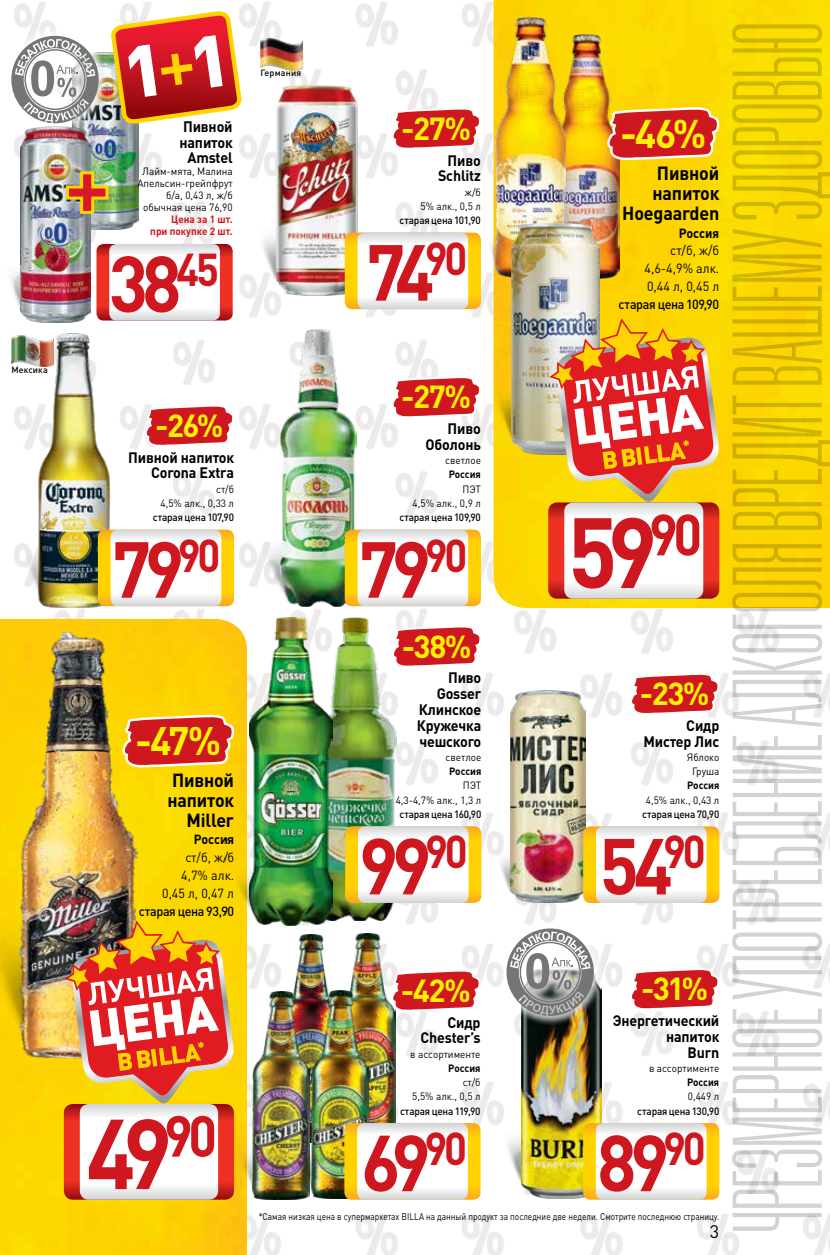
<style>
.page{position:relative;width:830px;height:1255px;background:#fff}
.page>*{position:absolute;margin:0;border:0;box-sizing:border-box;transform-origin:0 0}
.t1{font:700 97.95px "DIN Pro";color:#ce171e;scale:.93 1}
.t2{font:700 97.5px "DIN Pro";color:#ce171e;scale:.93 1}
.t3{font:700 78px "DIN Pro";letter-spacing:-.09em;color:#ce171e;scale:.93 1}
.t4{font:700 39.6px "DIN Pro";color:#fff200}
.t5{font:700 39.3px "DIN Pro";color:#fff200}
.t6{font:700 31.5px "DIN Pro";letter-spacing:-.045em;color:#fff200}
.t7{font:700 18.9px/19.8px "DIN Pro";letter-spacing:-.01em;color:#000;text-align:right;scale:.95 1}
.t8{font:700 18.75px/19.6px "DIN Pro";letter-spacing:-.01em;color:#000;text-align:right;scale:.95 1}
.t9{font:18px "DIN Pro";color:#000}
.t10{font:700 15px/15.8px "DIN Pro";letter-spacing:-.01em;color:#000;text-align:right;scale:.95 1}
.t11{font:13.2px/17.9px "DIN Pro";color:#000;text-align:right;scale:.95 1}
.t12{font:500 13.2px "DIN Pro";letter-spacing:-.03em;color:#000;scale:.95 1}
.t13{font:700 13.2px "DIN Pro";color:#000;scale:.95 1}
.t14{font:10.5px/14.2px "DIN Pro";color:#000;text-align:right;scale:.95 1}
.t15{font:500 10.5px "DIN Pro";letter-spacing:-.02em;color:#000;scale:.95 1}
.t16{font:700 10.5px "DIN Pro";color:#000;scale:.95 1}
.t17{font:700 10.5px/12px "DIN Pro";color:#ce171e;text-align:right;scale:.95 1}
.t18{font:9.75px "DIN Pro";color:#000;scale:.85 1}
.t19{font:500 9px "DIN Pro";letter-spacing:.015em;color:#000}
</style>
<div class="page">
<img style="left:14px;top:2px;width:815px;height:1252px">
<img style="left:493px;top:0;width:336px;height:608px">
<img style="left:0;top:619px;width:247px;height:635px">
<img style="left:494px;top:841px;width:12px;height:55px">
<img style="left:510px;top:690px;width:75px;height:136px">
<img style="left:564px;top:35px;width:55px;height:243px">
<img style="left:485px;top:229px;width:9px;height:43px">
<img style="left:494px;top:18px;width:70px;height:259px">
<img style="left:491px;top:374px;width:20px;height:68px">
<img style="left:511px;top:224px;width:87px;height:230px">
<img style="left:21px;top:334px;width:105px;height:274px">
<img style="left:0;top:884px;width:20px;height:173px">
<img style="left:20px;top:631px;width:118px;height:427px">
<svg style="left:98px;top:529px;width:136px;height:242px"></svg>
<img style="left:256px;top:520px;width:24px;height:85px">
<img style="left:280px;top:329px;width:76px;height:277px">
<img style="left:332px;top:617px;width:64px;height:303px">
<img style="left:227px;top:849px;width:22px;height:76px">
<img style="left:249px;top:617px;width:83px;height:308px">
<svg style="left:344px;top:512px;width:137px;height:159px"></svg>
<img style="left:255px;top:216px;width:21px;height:68px">
<img style="left:276px;top:85px;width:81px;height:211px">
<svg style="left:390px;top:2px;width:91px;height:151px"></svg>
<svg style="left:344px;top:232px;width:137px;height:189px"></svg>
<svg style="left:260px;top:70px;width:43px;height:2px"></svg>
<img style="left:260px;top:39px;width:43px;height:31px">
<svg style="left:14px;top:367px;width:40px;height:1px"></svg>
<img style="left:11px;top:335px;width:43px;height:32px">
<svg style="left:63px;top:920px;width:171px;height:279px"></svg>
<svg style="left:605px;top:0;width:114px;height:164px;background:#efaa11"></svg>
<svg style="left:548px;top:318px;width:171px;height:400px"></svg>
<img style="left:90px;top:52px;width:48px;height:177px">
<img style="left:11px;top:251px;width:10px;height:70px">
<img style="left:21px;top:133px;width:69px;height:189px">
<img style="left:64px;top:170px;width:46px;height:45px">
<svg style="left:96px;top:244px;width:138px;height:206px"></svg>
<div style="left:2px;top:26px;width:106px;height:107px;background:#fff;opacity:.75"></div>
<svg style="left:11px;top:36px;width:88px;height:87px"></svg>
<img style="left:499px;top:1117px;width:22px;height:69px">
<img style="left:521px;top:1025px;width:80px;height:173px">
<svg style="left:583px;top:1123px;width:136px;height:76px"></svg>
<div style="left:496px;top:918px;width:107px;height:107px;background:#fff;opacity:.75"></div>
<svg style="left:506px;top:826px;width:213px;height:189px"></svg>
<img style="left:282px;top:933px;width:113px;height:198px">
<img style="left:236px;top:1132px;width:16px;height:66px">
<img style="left:252px;top:991px;width:57px;height:208px">
<img style="left:368px;top:1074px;width:8px;height:49px">
<img style="left:295px;top:1131px;width:16px;height:66px">
<img style="left:311px;top:990px;width:57px;height:208px">
<img style="left:345px;top:826px;width:136px;height:189px">
<svg style="left:344px;top:1123px;width:136px;height:76px"></svg>
<svg style="left:731px;top:24px;width:98px;height:1206px"></svg>
<svg style="left:110px;top:8px;width:132px;height:117px"></svg>
<p class="t19" style="left:11px;top:363px;width:38px">Мексика</p>
<h3 class="t10" style="left:179px;top:118px;width:57px;text-align:center">Пивной напиток<br>Amstel</h3>
<p class="t14" style="left:137px;top:165px;width:102px;line-height:12px">Лайм-мята, Малина<br>Апельсин-грейпфрут б/а, 0,43 л, ж/б обычная цена 76,90</p>
<p class="t17" style="left:150px;top:213px;width:88px">Цена за 1 шт.<br>при покупке 2 шт.</p>
<h3 class="t3" style="left:109px;top:231px;width:120px">38<sup>45</sup></h3>
<p class="t19" style="left:260px;top:67px;width:42px">Германия</p>
<h3 class="t6" style="left:401px;top:107px;width:71px">-27%</h3>
<h3 class="t10" style="left:438px;top:152px;width:47px">Пиво<br>Schlitz</h3>
<p class="t14" style="left:420px;top:184px;width:65px">ж/б<br>5% алк., 0,5 л</p>
<p class="t15" style="left:399px;top:213px;width:87px">старая цена 101,90</p>
<h3 class="t3" style="left:366px;top:219px;width:110px">74<sup>90</sup></h3>
<h3 class="t4" style="left:619px;top:106px;width:88px">-46%</h3>
<h3 class="t7" style="left:622px;top:162px;width:104px">Пивной напиток<br>Hoegaarden</h3>
<p class="t13" style="left:678px;top:224px;width:44px">Россия</p>
<p class="t11" style="left:644px;top:241px;width:80px;text-align:justify;text-indent:26px">ст/б, ж/б 4,6-4,9% алк.<br>0,44 л, 0,45 л</p>
<p class="t12" style="left:618px;top:295px;width:108px">старая цена 109,90</p>
<h3 class="t6" style="left:155px;top:404px;width:70px">-26%</h3>
<h3 class="t10" style="left:128px;top:448px;width:113px">Пивной напиток<br>Corona Extra</h3>
<p class="t14" style="left:160px;top:481px;width:79px">ст/б<br>4,5% алк., 0,33 л</p>
<p class="t15" style="left:153px;top:510px;width:87px">старая цена 107,90</p>
<h3 class="t3" style="left:112px;top:516px;width:118px">79<sup>90</sup></h3>
<h3 class="t5" style="left:135px;top:714px;width:87px">-47%</h3>
<h3 class="t8" style="left:167px;top:769px;width:71px">Пивной напиток<br>Miller</h3>
<p class="t13" style="left:194px;top:830px;width:44px">Россия</p>
<p class="t11" style="left:162px;top:848px;width:77px">ст/б, ж/б<br>4,7% алк.<br>0,45 л, 0,47 л</p>
<p class="t12" style="left:139px;top:901px;width:102px">старая цена 93,90</p>
<h2 class="t2" style="left:86px;top:1087px;width:142px">49<sup>90</sup></h2>
<h3 class="t6" style="left:401px;top:375px;width:71px">-27%</h3>
<h3 class="t10" style="left:425px;top:420px;width:60px">Пиво<br>Оболонь</h3>
<p class="t14" style="left:445px;top:453px;width:39px">светлое</p>
<p class="t16" style="left:448px;top:467px;width:35px">Россия</p>
<p class="t14" style="left:412px;top:481px;width:73px">ПЭТ<br>4,5% алк., 0,9 л</p>
<p class="t15" style="left:399px;top:510px;width:87px">старая цена 109,90</p>
<h3 class="t3" style="left:358px;top:516px;width:118px">79<sup>90</sup></h3>
<h3 class="t6" style="left:401px;top:625px;width:71px">-38%</h3>
<h3 class="t10" style="left:416px;top:669px;width:69px">Пиво<br>Gosser<br>Клинское<br>Кружечка чешского</h3>
<p class="t14" style="left:445px;top:749px;width:39px">светлое</p>
<p class="t16" style="left:449px;top:764px;width:35px">Россия</p>
<p class="t14" style="left:395px;top:778px;width:92px">ПЭТ<br>4,3-4,7% алк., 1,3 л</p>
<p class="t15" style="left:399px;top:806px;width:88px">старая цена 160,90</p>
<h3 class="t3" style="left:359px;top:813px;width:118px">99<sup>90</sup></h3>
<h3 class="t6" style="left:400px;top:969px;width:71px">-42%</h3>
<h3 class="t10" style="left:420px;top:1013px;width:65px">Сидр<br>Chester’s</h3>
<p class="t14" style="left:410px;top:1046px;width:75px">в ассортименте</p>
<p class="t16" style="left:448px;top:1060px;width:35px">Россия</p>
<p class="t14" style="left:412px;top:1074px;width:73px">ст/б<br>5,5% алк., 0,5 л</p>
<p class="t15" style="left:400px;top:1103px;width:86px">старая цена 119,90</p>
<h3 class="t3" style="left:361px;top:1109px;width:115px">69<sup>90</sup></h3>
<h1 class="t1" style="left:567px;top:486px;width:146px">59<sup>90</sup></h1>
<h3 class="t6" style="left:639px;top:672px;width:71px">-23%</h3>
<h3 class="t10" style="left:643px;top:717px;width:81px">Сидр<br>Мистер Лис</h3>
<p class="t14" style="left:686px;top:749px;width:36px;text-align:center">Яблоко<br>Груша</p>
<p class="t16" style="left:686px;top:778px;width:35px">Россия</p>
<p class="t14" style="left:645px;top:792px;width:79px">4,5% алк., 0,43 л</p>
<p class="t15" style="left:641px;top:807px;width:83px">старая цена 70,90</p>
<h3 class="t3" style="left:599px;top:813px;width:116px">54<sup>90</sup></h3>
<h3 class="t6" style="left:640px;top:967px;width:68px">-31%</h3>
<h3 class="t10" style="left:612px;top:1012px;width:114px">Энергетический напиток<br>Burn</h3>
<p class="t14" style="left:648px;top:1060px;width:75px">в ассортименте</p>
<p class="t16" style="left:686px;top:1075px;width:35px">Россия</p>
<p class="t14" style="left:687px;top:1088px;width:35px">0,449 л</p>
<p class="t15" style="left:637px;top:1103px;width:88px">старая цена 130,90</p>
<h3 class="t3" style="left:596px;top:1109px;width:118px">89<sup>90</sup></h3>
<p class="t18" style="left:258px;top:1209px;width:543px">*Самая низкая цена в супермаркетах BILLA на данный продукт за последние две недели. Смотрите последнюю страницу.</p>
<h3 class="t9" style="left:709px;top:1218px;width:11px">3</h3>
</div>
